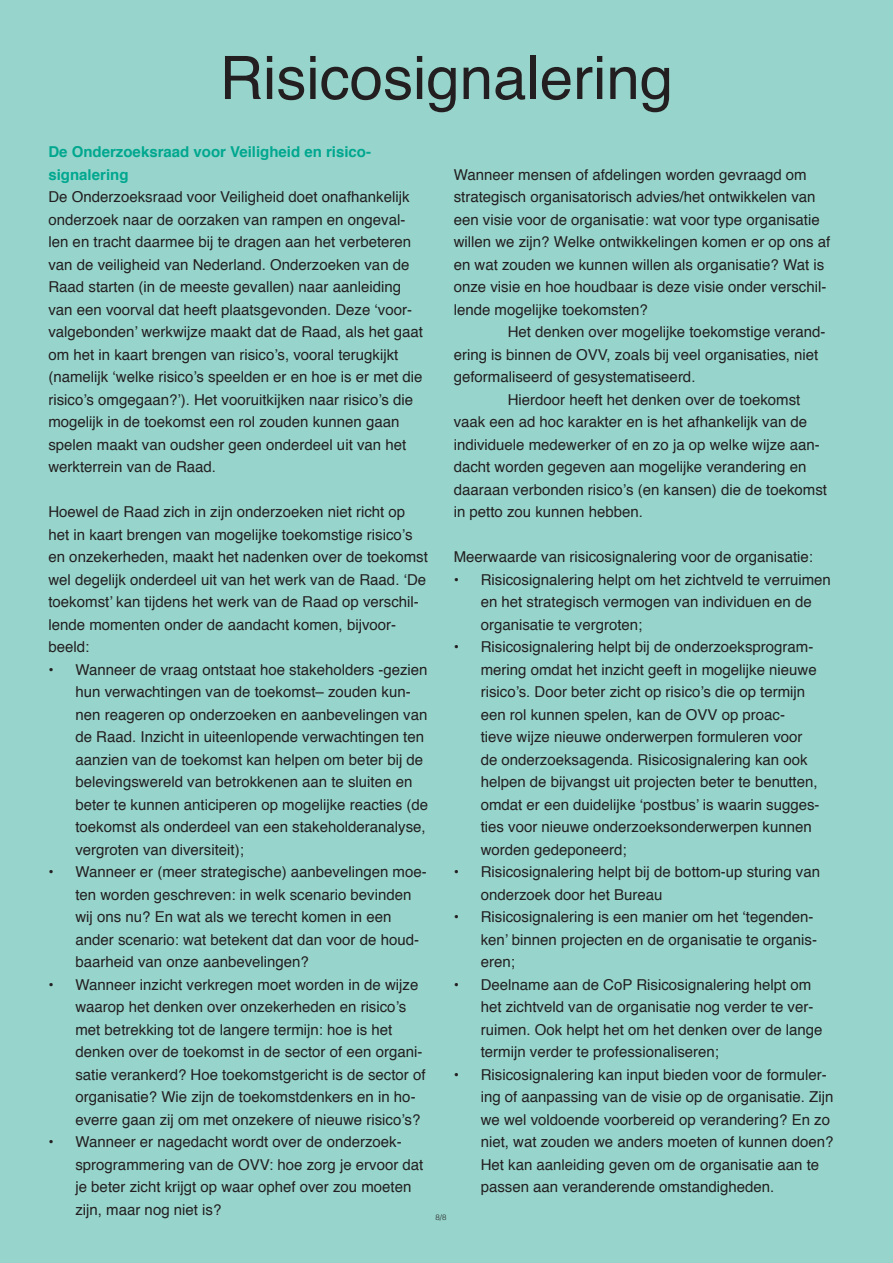
<style>
.page{position:relative;width:893px;height:1263px;background:#97d5cc}
.page>*{position:absolute;margin:0;border:0;box-sizing:border-box;transform-origin:0 0}
.t1{font:60px "Helvetica";color:#231f20}
.t2{font:15px/22.5px "Helvetica";color:#231f20}
.t3{font:700 15px "Helvetica";color:#00a78f}
.t4{font:300 7.8px "Helvetica";color:#231f20}
</style>
<div class="page">
<p class="t1" style="left:220px;top:32px;width:455px">Risicosignalering</p>
<p class="t3" style="left:48px;top:140px;width:324px">De Onderzoeksraad voor Veiligheid en risico-</p>
<p class="t3" style="left:48px;top:162px;width:82px">signalering</p>
<p class="t2" style="left:48px;top:186px;width:376px">De Onderzoeksraad voor Veiligheid doet onafhankelijk onderzoek naar de oorzaken van rampen en ongeval&shy;len en tracht daarmee bij te dragen aan het verbeteren van de veiligheid van Nederland. Onderzoeken van de Raad starten (in de meeste gevallen) naar aanleiding van een voorval dat heeft plaatsgevonden. Deze ‘voor&shy;valgebonden’ werkwijze maakt dat de Raad, als het gaat om het in kaart brengen van risico’s, vooral terugkijkt (namelijk ‘welke risico’s speelden er en hoe is er met die risico’s omgegaan?’). Het vooruitkijken naar risico’s die mogelijk in de toekomst een rol zouden kunnen gaan spelen maakt van oudsher geen onderdeel uit van het werkterrein van de Raad.</p>
<p class="t2" style="left:48px;top:501px;width:381px">Hoewel de Raad zich in zijn onderzoeken niet richt op het in kaart brengen van mogelijke toekomstige risico’s en onzekerheden, maakt het nadenken over de toekomst wel degelijk onderdeel uit van het werk van de Raad. ‘De toekomst’ kan tijdens het werk van de Raad op verschil&shy;lende momenten onder de aandacht komen, bijvoor&shy;beeld:</p>
<p class="t2" style="left:75px;top:659px;width:354px;text-indent:-27px">• Wanneer de vraag ontstaat hoe stakeholders -gezien hun verwachtingen van de toekomst– zouden kun&shy;nen reageren op onderzoeken en aanbevelingen van de Raad. Inzicht in uiteenlopende verwachtingen ten aanzien van de toekomst kan helpen om beter bij de belevingswereld van betrokkenen aan te sluiten en beter te kunnen anticiperen op mogelijke reacties (de toekomst als onderdeel van een stakeholderanalyse, vergroten van diversiteit);</p>
<p class="t2" style="left:75px;top:861px;width:353px;text-indent:-27px">• Wanneer er (meer strategische) aanbevelingen moe&shy;ten worden geschreven: in welk scenario bevinden wij ons nu? En wat als we terecht komen in een ander scenario: wat betekent dat dan voor de houd&shy;baarheid van onze aanbevelingen?</p>
<p class="t2" style="left:75px;top:974px;width:352px;text-indent:-27px">• Wanneer inzicht verkregen moet worden in de wijze waarop het denken over onzekerheden en risico’s met betrekking tot de langere termijn: hoe is het denken over de toekomst in de sector of een organi&shy;satie verankerd? Hoe toekomstgericht is de sector of organisatie? Wie zijn de toekomstdenkers en in ho&shy;everre gaan zij om met onzekere of nieuwe risico’s?</p>
<p class="t2" style="left:75px;top:1131px;width:349px;text-indent:-27px">• Wanneer er nagedacht wordt over de onderzoek&shy;sprogrammering van de OVV: hoe zorg je ervoor dat je beter zicht krijgt op waar ophef over zou moeten zijn, maar nog niet is?</p>
<p class="t2" style="left:454px;top:164px;width:378px">Wanneer mensen of afdelingen worden gevraagd om strategisch organisatorisch advies/het ontwikkelen van een visie voor de organisatie: wat voor type organisatie willen we zijn? Welke ontwikkelingen komen er op ons af en wat zouden we kunnen willen als organisatie? Wat is onze visie en hoe houdbaar is deze visie onder verschil&shy;lende mogelijke toekomsten?</p>
<p class="t2" style="left:454px;top:321px;width:373px;text-indent:54px">Het denken over mogelijke toekomstige verand&shy;ering is binnen de OVV, zoals bij veel organisaties, niet geformaliseerd of gesystematiseerd.</p>
<p class="t2" style="left:454px;top:389px;width:375px;text-indent:54px">Hierdoor heeft het denken over de toekomst vaak een ad hoc karakter en is het afhankelijk van de individuele medewerker of en zo ja op welke wijze aan&shy;dacht worden gegeven aan mogelijke verandering en daaraan verbonden risico’s (en kansen) die de toekomst in petto zou kunnen hebben.</p>
<p class="t2" style="left:454px;top:546px;width:361px">Meerwaarde van risicosignalering voor de organisatie:</p>
<p class="t2" style="left:481px;top:569px;width:352px;text-indent:-27px">• Risicosignalering helpt om het zichtveld te verruimen en het strategisch vermogen van individuen en de organisatie te vergroten;</p>
<p class="t2" style="left:481px;top:636px;width:340px;text-indent:-27px">• Risicosignalering helpt bij de onderzoeksprogram&shy;mering omdat het inzicht geeft in mogelijke nieuwe risico’s. Door beter zicht op risico’s die op termijn een rol kunnen spelen, kan de OVV op proac&shy;tieve wijze nieuwe onderwerpen formuleren voor de onderzoeksagenda. Risicosignalering kan ook helpen de bijvangst uit projecten beter te benutten, omdat er een duidelijke ‘postbus’ is waarin sugges&shy;ties voor nieuwe onderzoeksonderwerpen kunnen worden gedeponeerd;</p>
<p class="t2" style="left:481px;top:861px;width:341px;text-indent:-27px">• Risicosignalering helpt bij de bottom-up sturing van onderzoek door het Bureau</p>
<p class="t2" style="left:481px;top:906px;width:338px;text-indent:-27px">• Risicosignalering is een manier om het ‘tegenden&shy;ken’ binnen projecten en de organisatie te organis&shy;eren;</p>
<p class="t2" style="left:481px;top:974px;width:343px;text-indent:-27px">• Deelname aan de CoP Risicosignalering helpt om het zichtveld van de organisatie nog verder te ver&shy;ruimen. Ook helpt het om het denken over de lange termijn verder te professionaliseren;</p>
<p class="t2" style="left:481px;top:1064px;width:354px;text-indent:-27px">• Risicosignalering kan input bieden voor de formuler&shy;ing of aanpassing van de visie op de organisatie. Zijn we wel voldoende voorbereid op verandering? En zo niet, wat zouden we anders moeten of kunnen doen?<br>Het kan aanleiding geven om de organisatie aan te passen aan veranderende omstandigheden.</p>
<p class="t4" style="left:435px;top:1210px;width:12px">8/8</p>
</div>
